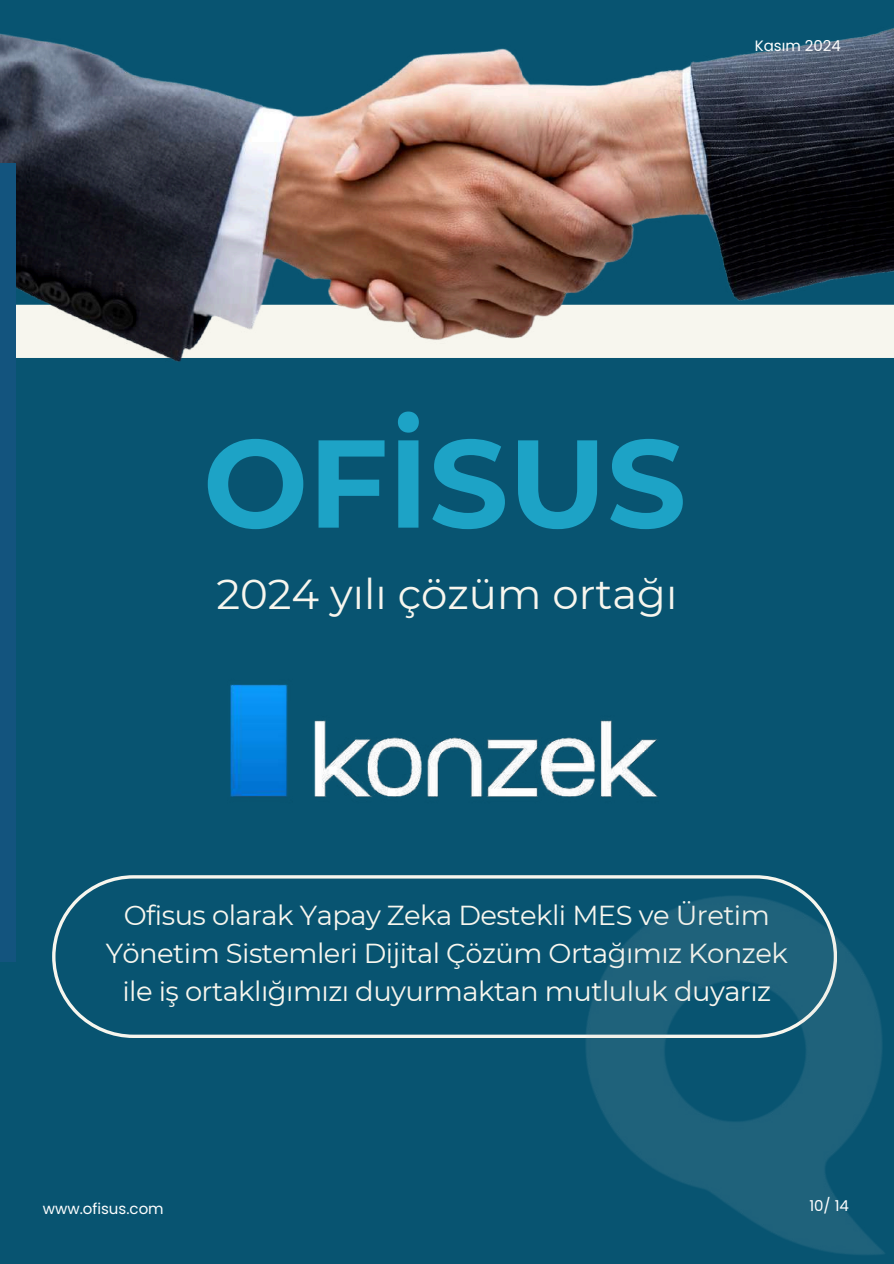
<style>
.page{position:relative;width:894px;height:1264px;background:#fff}
.page>*{position:absolute;margin:0;border:0;box-sizing:border-box;transform-origin:0 0}
.t1{font:700 124.65px "Montserrat";color:#1da3c6}
.t2{font:41.85px "Montserrat";color:#f7f6ee}
.t3{font:27.45px/38.2px "Montserrat";letter-spacing:-.02em;color:#f7f6ee;text-align:center}
.t4{font:15px "Poppins";color:#fff}
</style>
<div class="page">
<div style="left:0;top:0;width:893px;height:1263px;background:#085471"></div>
<img style="left:0;top:28px;width:893px;height:364px">
<svg style="left:52px;top:875px;width:517px;height:162px"></svg>
<div style="left:0;top:164px;width:15px;height:798px;background:#13547e"></div>
<img style="left:569px;top:875px;width:316px;height:380px">
<img style="left:230px;top:684px;width:428px;height:114px">
<p class="t4" style="left:754px;top:35px;width:88px">Kasım 2024</p>
<h1 class="t1" style="left:203px;top:407px;width:485px">OFİSUS</h1>
<h2 class="t2" style="left:216px;top:568px;width:462px">2024 yılı çözüm ortağı</h2>
<p class="t3" style="left:106px;top:895px;width:683px">Ofisus olarak Yapay Zeka Destekli MES ve Üreti m<br>Yöneti m Sistemleri Dijital Çözüm Ortağımız Konzek ile iş ortaklığımızı duyurmaktan mutluluk duyarız</p>
<p class="t4" style="left:43px;top:1197px;width:122px">www.ofisus.com</p>
<p class="t4" style="left:809px;top:1195px;width:41px">10/ 14</p>
</div>
